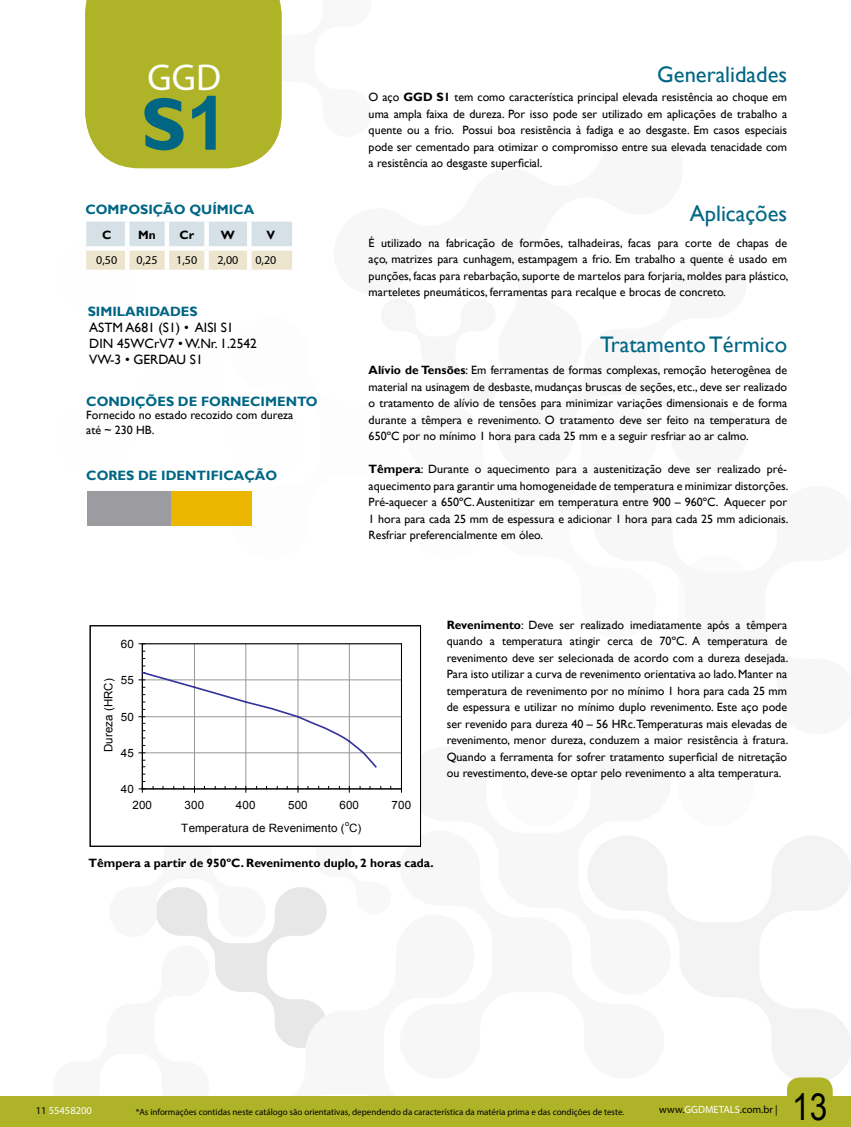
<style>
.page{position:relative;width:851px;height:1127px;background:#fff}
.page>*{position:absolute;margin:0;border:0;box-sizing:border-box;transform-origin:0 0}
.t1{font:700 75px "Gill Sans";color:#006684}
.t2{font:37.5px "Myriad Pro";color:#fff}
.t3{font:37.5px "Arial";color:#000;scale:.84 1}
.t4{font:22.5px "Gill Sans";color:#006684}
.t5{font:700 13.5px "Gill Sans";color:#006684}
.t6{font:13.5px/16.2px "Gill Sans";color:#000}
.t7{font:12px/16.5px "Gill Sans";color:#000;text-align:justify}
.t8{font:700 12px "Gill Sans";color:#000}
.t9{font:12px "Myriad Pro";color:#000}
.t10{font:11.55px "Arial";letter-spacing:-.005em;color:#000}
.t11{font:11.4px "Arial";letter-spacing:.015em;color:#000}
.t12{font:10.5px "Myriad Pro";color:#000}
.t13{font:10.5px "Myriad Pro";color:#fff}
.t14{font:9px "Myriad Pro";color:#000}
.t15{font:7.35px "Arial";color:#000}
.s1{font-family:"Arial"}
.s2{font-weight:700}
.s3{color:#000}
.s4{color:#fff}
</style>
<div class="page">
<svg style="left:588px;top:836px;width:262px;height:242px"></svg>
<div style="left:0;top:1096px;width:850px;height:31px;background:#aeb327"></div>
<svg style="left:786px;top:1077px;width:46px;height:19px"></svg>
<div style="left:85px;top:0;width:197px;height:168px;background:#aeb327"></div>
<svg style="left:86px;top:222px;width:206px;height:48px;background:#e0e2dc"></svg>
<hr style="left:125px;top:222px;width:4px;height:24px;background:#fff">
<hr style="left:165px;top:222px;width:4px;height:24px;background:#fff">
<div style="left:204px;top:222px;width:5px;height:24px;background:#fff"></div>
<hr style="left:247px;top:222px;width:4px;height:24px;background:#fff">
<div style="left:86px;top:246px;width:41px;height:5px;background:#fff"></div>
<div style="left:127px;top:246px;width:40px;height:5px;background:#fff"></div>
<hr style="left:125px;top:251px;width:4px;height:19px;background:#fff">
<div style="left:167px;top:246px;width:39px;height:5px;background:#fff"></div>
<hr style="left:165px;top:251px;width:4px;height:19px;background:#fff">
<div style="left:206px;top:246px;width:43px;height:5px;background:#fff"></div>
<div style="left:204px;top:251px;width:5px;height:19px;background:#fff"></div>
<div style="left:249px;top:246px;width:43px;height:5px;background:#fff"></div>
<hr style="left:247px;top:251px;width:4px;height:19px;background:#fff">
<hr style="left:142px;top:752px;width:259px;height:1px;background:#969696">
<hr style="left:142px;top:716px;width:259px;height:1px;background:#969696">
<hr style="left:142px;top:679px;width:259px;height:1px;background:#969696">
<hr style="left:194px;top:644px;width:1px;height:145px;background:#969696">
<hr style="left:245px;top:644px;width:1px;height:145px;background:#969696">
<hr style="left:298px;top:644px;width:1px;height:145px;background:#969696">
<hr style="left:349px;top:644px;width:1px;height:145px;background:#969696">
<hr style="left:142px;top:643px;width:259px;height:1px;background:#000">
<hr style="left:401px;top:644px;width:1px;height:145px;background:#000">
<hr style="left:142px;top:644px;width:1px;height:145px;background:#000">
<hr style="left:142px;top:788px;width:259px;height:1px;background:#000">
<svg style="left:89px;top:666px;width:302px;height:382px"></svg>
<div style="left:87px;top:492px;width:84px;height:34px;background:#9c9ba0"></div>
<div style="left:171px;top:492px;width:80px;height:34px;background:#ebb600"></div>
<h2 class="t2" style="left:148px;top:54px;width:75px">GGD</h2>
<h1 class="t1" style="left:141px;top:79px;width:89px">S<span class="s1">1</span></h1>
<p class="t5" style="left:85px;top:201px;width:170px">COMPOSIÇÃO QUÍMICA</p>
<p class="t8" style="left:102px;top:228px;width:11px">C</p>
<p class="t8" style="left:138px;top:228px;width:19px">Mn</p>
<p class="t8" style="left:179px;top:228px;width:16px">Cr</p>
<p class="t8" style="left:221px;top:228px;width:16px">W</p>
<p class="t8" style="left:266px;top:228px;width:10px">V</p>
<p class="t9" style="left:96px;top:252px;width:22px">0,50</p>
<p class="t9" style="left:137px;top:252px;width:22px">0,25</p>
<p class="t9" style="left:176px;top:252px;width:22px">1,50</p>
<p class="t9" style="left:217px;top:252px;width:22px">2,00</p>
<p class="t9" style="left:255px;top:252px;width:22px">0,20</p>
<p class="t5" style="left:88px;top:303px;width:111px">SIMILARIDADES</p>
<p class="t6" style="left:89px;top:319px;width:169px">ASTM A681 (S1) • AISI S1<br>DIN 45WCrV7 • W.Nr. 1.2542<br>VW-3 • GERDAU S1</p>
<p class="t5" style="left:86px;top:393px;width:233px">CONDIÇÕES DE FORNECIMENTO</p>
<p class="t7" style="left:86px;top:408px;width:208px;line-height:14.4px">Fornecido no estado recozido com dureza até ~ 230 HB.</p>
<p class="t5" style="left:86px;top:467px;width:192px">CORES DE IDENTIFICAÇÃO</p>
<p class="t11" style="left:121px;top:636px;width:15px">60</p>
<p class="t11" style="left:121px;top:672px;width:15px">55</p>
<p class="t10" style="left:101px;top:752px;width:75px;rotate:-90deg">Dureza (HRC)</p>
<p class="t11" style="left:121px;top:709px;width:15px">50</p>
<p class="t11" style="left:121px;top:745px;width:15px">45</p>
<p class="t11" style="left:121px;top:781px;width:15px">40</p>
<h3 class="t4" style="left:657px;top:61px;width:131px">Generalidades</h3>
<p class="t7" style="left:368px;top:89px;width:420px">O aço <span class="s2">GGD S1</span> tem como característica principal elevada resistência ao choque em uma ampla faixa de dureza. Por isso pode ser utilizado em aplicações de trabalho a quente ou a frio. Possui boa resistência à fadiga e ao desgaste. Em casos especiais pode ser cementado para otimizar o compromisso entre sua elevada tenacidade com a resistência ao desgaste superficial.</p>
<h3 class="t4" style="left:689px;top:201px;width:99px">Aplicações</h3>
<p class="t7" style="left:368px;top:235px;width:421px">É utilizado na fabricação de formões, talhadeiras, facas para corte de chapas de aço, matrizes para cunhagem, estampagem a frio. Em trabalho a quente é usado em punções, facas para rebarbação, suporte de martelos para forjaria, moldes para plástico, marteletes pneumáticos, ferramentas para recalque e brocas de concreto.</p>
<h3 class="t4" style="left:600px;top:331px;width:188px">Tratamento Térmico</h3>
<p class="t7" style="left:368px;top:362px;width:420px"><span class="s2">Alívio de Tensões</span>: Em ferramentas de formas complexas, remoção heterogênea de material na usinagem de desbaste, mudanças bruscas de seções, etc., deve ser realizado o tratamento de alívio de tensões para minimizar variações dimensionais e de forma durante a têmpera e revenimento. O tratamento deve ser feito na temperatura de 650ºC por no mínimo 1 hora para cada 25 mm e a seguir resfriar ao ar calmo.</p>
<p class="t7" style="left:368px;top:461px;width:421px"><span class="s2">Têmpera</span>: Durante o aquecimento para a austenitização deve ser realizado pré&shy;aquecimento para garantir uma homogeneidade de temperatura e minimizar distorções.<br>Pré-aquecer a 650ºC. Austenitizar em temperatura entre 900 – 960ºC. Aquecer por 1 hora para cada 25 mm de espessura e adicionar 1 hora para cada 25 mm adicionais.<br>Resfriar preferencialmente em óleo.</p>
<p class="t7" style="left:446px;top:617px;width:343px"><span class="s2">Revenimento</span>: Deve ser realizado imediatamente após a têmpera quando a temperatura atingir cerca de 70ºC. A temperatura de revenimento deve ser selecionada de acordo com a dureza desejada.<br>Para isto utilizar a curva de revenimento orientativa ao lado. Manter na temperatura de revenimento por no mínimo 1 hora para cada 25 mm de espessura e utilizar no mínimo duplo revenimento. Este aço pode ser revenido para dureza 40 – 56 HRc. Temperaturas mais elevadas de revenimento, menor dureza, conduzem a maior resistência à fratura.<br>Quando a ferramenta for sofrer tratamento superficial de nitretação ou revestimento, deve-se optar pelo revenimento a alta temperatura.</p>
<p class="t11" style="left:132px;top:798px;width:21px">200</p>
<p class="t11" style="left:184px;top:798px;width:21px">300</p>
<p class="t11" style="left:236px;top:798px;width:21px">400</p>
<p class="t11" style="left:288px;top:798px;width:21px">500</p>
<p class="t11" style="left:339px;top:798px;width:21px">600</p>
<p class="t11" style="left:391px;top:798px;width:21px">700</p>
<p class="t11" style="left:181px;top:820px;width:182px">Temperatura de Revenimento ( C)</p>
<p class="t15" style="left:345px;top:818px;width:6px">o</p>
<p class="t8" style="left:89px;top:856px;width:346px">Têmpera a partir de 950ºC. Revenimento duplo, 2 horas cada.</p>
<p class="t13" style="left:36px;top:1104px;width:58px"><span class="s3">11</span> 55458200</p>
<p class="t14" style="left:136px;top:1106px;width:490px">*As informações contidas neste catálogo são orientativas, dependendo da característica da matéria prima e das condições de teste.</p>
<p class="t12" style="left:659px;top:1102px;width:120px">www.<span class="s4">GGDMETALS</span>.com.br |</p>
<h2 class="t3" style="left:792px;top:1082px;width:43px">13</h2>
</div>
